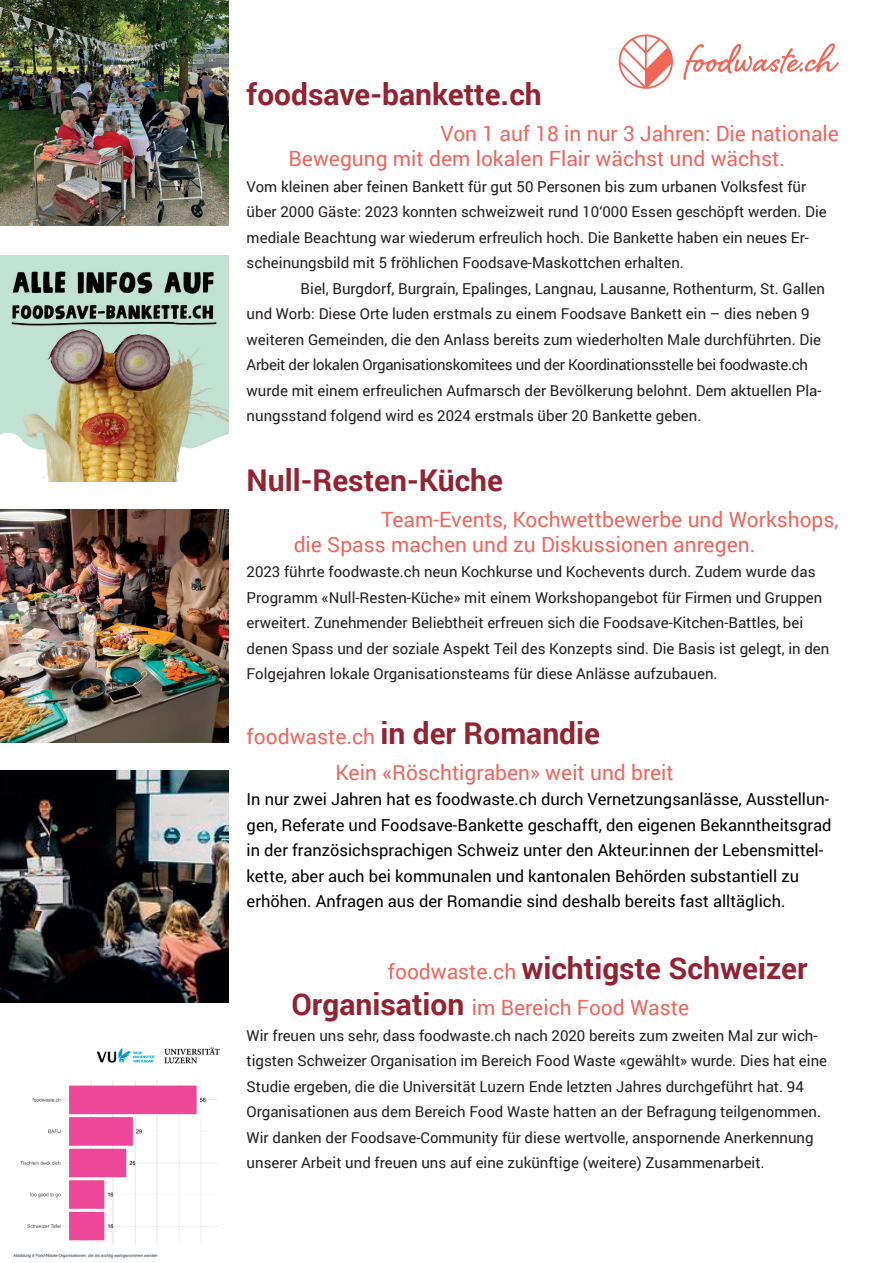
<style>
.page{position:relative;width:893px;height:1263px;background:#fff}
.page>*{position:absolute;margin:0;border:0;box-sizing:border-box;transform-origin:0 0}
.t1{font:700 30px "Roboto";color:#942331}
.t2{font:21px/25.2px "Roboto";color:#f1655c}
.t3{font:16.5px/25.5px "Roboto";color:#000001}
.t4{font:15px/25.5px "Roboto";color:#231f20}
.s1{font-weight:400;font-size:21px;color:#f1655c}
.s2{font-weight:700;font-size:30px;color:#942331}
</style>
<div class="page">
<svg style="left:683px;top:43px;width:156px;height:37px"></svg>
<svg style="left:619px;top:34px;width:54px;height:55px"></svg>
<img style="left:0;top:0;width:229px;height:225px">
<img style="left:0;top:510px;width:229px;height:232px">
<img style="left:0;top:255px;width:229px;height:226px">
<img style="left:0;top:770px;width:229px;height:232px">
<img style="left:12px;top:1047px;width:208px;height:211px">
<h1 class="t1" style="left:247px;top:73px;width:297px">foodsave-bankette.ch</h1>
<h2 class="t2" style="left:288px;top:120px;width:552px;text-indent:152px">Von 1 auf 18 in nur 3 Jahren: Die nationale<br>Bewegung mit dem lokalen Flair wächst und wächst.</h2>
<p class="t4" style="left:247px;top:173px;width:582px">Vom kleinen aber feinen Bankett für gut 50 Personen bis zum urbanen Volksfest für über 2000 Gäste: 2023 konnten schweizweit rund 10‘000 Essen geschöpft werden. Die mediale Beachtung war wiederum erfreulich hoch. Die Bankette haben ein neues Er&shy;scheinungsbild mit 5 fröhlichen Foodsave-Maskottchen erhalten.</p>
<p class="t4" style="left:247px;top:275px;width:580px;text-indent:54px">Biel, Burgdorf, Burgrain, Epalinges, Langnau, Lausanne, Rothenturm, St. Gallen und Worb: Diese Orte luden erstmals zu einem Foodsave Bankett ein – dies neben 9 weiteren Gemeinden, die den Anlass bereits zum wiederholten Male durchführten. Die Arbeit der lokalen Organisationskomitees und der Koordinationsstelle bei foodwaste.ch wurde mit einem erfreulichen Aufmarsch der Bevölkerung belohnt. Dem aktuellen Pla&shy;nungsstand folgend wird es 2024 erstmals über 20 Bankette geben.</p>
<h1 class="t1" style="left:247px;top:459px;width:258px">Null-Resten-Küche</h1>
<h2 class="t2" style="left:294px;top:506px;width:546px;text-indent:87px">Team-Events, Kochwettbewerbe und Workshops, die Spass machen und zu Diskussionen anregen.</h2>
<p class="t4" style="left:247px;top:559px;width:584px">2023 führte foodwaste.ch neun Kochkurse und Kochevents durch. Zudem wurde das Programm «Null-Resten-Küche» mit einem Workshopangebot für Firmen und Gruppen erweitert. Zunehmender Beliebtheit erfreuen sich die Foodsave-Kitchen-Battles, bei denen Spass und der soziale Aspekt Teil des Konzepts sind. Die Basis ist gelegt, in den Folgejahren lokale Organisationsteams für diese Anlässe aufzubauen.</p>
<h1 class="t1" style="left:247px;top:712px;width:355px"><span class="s1">foodwaste.ch</span> in der Romandie</h1>
<h2 class="t2" style="left:336px;top:759px;width:340px">Kein «Röschtigraben» weit und breit</h2>
<p class="t3" style="left:247px;top:786px;width:586px">In nur zwei Jahren hat es foodwaste.ch durch Vernetzungsanlässe, Ausstellun&shy;gen, Referate und Foodsave-Bankette geschafft, den eigenen Bekanntheitsgrad in der französichsprachigen Schweiz unter den Akteur:innen der Lebensmittel&shy;kette, aber auch bei kommunalen und kantonalen Behörden substantiell zu erhöhen. Anfragen aus der Romandie sind deshalb bereits fast alltäglich.</p>
<h1 class="t1" style="left:388px;top:947px;width:421px"><span class="s1">foodwaste.ch</span> wichtigste Schweizer</h1>
<h2 class="t2" style="left:291px;top:994px;width:399px"><span class="s2">Organisation</span> im Bereich Food Waste</h2>
<p class="t4" style="left:247px;top:1022px;width:582px">Wir freuen uns sehr, dass foodwaste.ch nach 2020 bereits zum zweiten Mal zur wich&shy;tigsten Schweizer Organisation im Bereich Food Waste «gewählt» wurde. Dies hat eine Studie ergeben, die die Universität Luzern Ende letzten Jahres durchgeführt hat. 94<br>Organisationen aus dem Bereich Food Waste hatten an der Befragung teilgenommen.<br>Wir danken der Foodsave-Community für diese wertvolle, anspornende Anerkennung unserer Arbeit und freuen uns auf eine zukünftige (weitere) Zusammenarbeit.</p>
</div>
